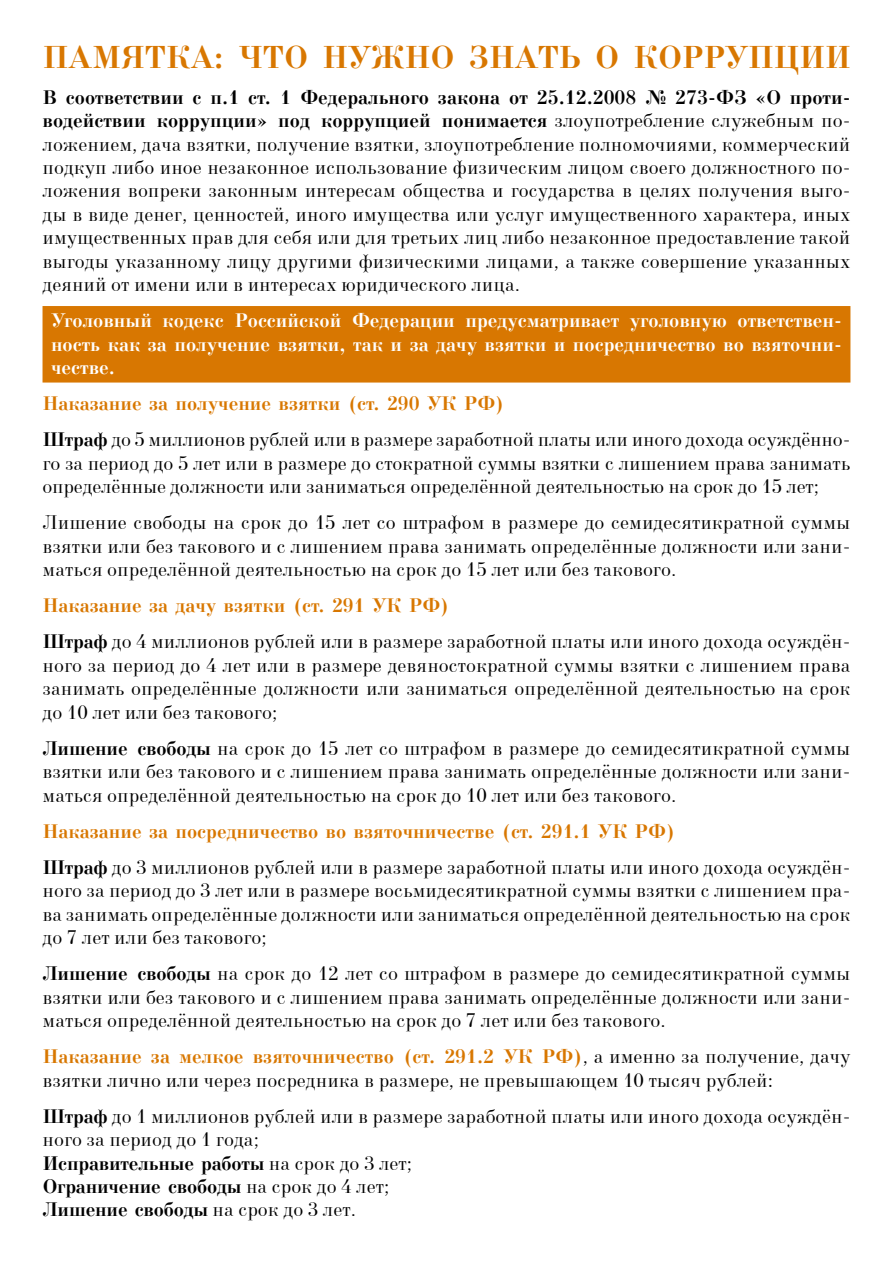
<style>
.page{position:relative;width:893px;height:1263px;background:#fff}
.page>*{position:absolute;margin:0;border:0;box-sizing:border-box;transform-origin:0 0}
.t1{font:700 31.5px "New Standard Old";color:#d87701}
.t2{font:19.5px/23.4px "New Standard Old";color:#000;text-align:justify}
.t3{font:700 19.5px/23.4px "New Standard Old";color:#fff;text-align:justify}
.s1{font-weight:700}
.s2{font-weight:700;color:#d87701}
</style>
<div class="page">
<div style="left:43px;top:306px;width:807px;height:77px;background:#d87701"></div>
<h1 class="t1" style="left:43px;top:39px;width:809px">ПАМЯТКА: ЧТО НУЖНО ЗНАТЬ О КОРРУПЦИИ</h1>
<p class="t2" style="left:43px;top:86px;width:809px"><span class="s1">В соответствии с п.1 ст. 1 Федерального закона от 25.12.2008 № 273-ФЗ «О проти&shy;водействии коррупции» под коррупцией понимается</span> злоупотребление служебным по&shy;ложением, дача взятки, получение взятки, злоупотребление полномочиями, коммерческий подкуп либо иное незаконное использование физическим лицом своего должностного по&shy;ложения вопреки законным интересам общества и государства в целях получения выго&shy;ды в виде денег, ценностей, иного имущества или услуг имущественного характера, иных имущественных прав для себя или для третьих лиц либо незаконное предоставление такой выгоды указанному лицу другими физическими лицами, а также совершение указанных деяний от имени или в интересах юридического лица.</p>
<p class="t3" style="left:51px;top:309px;width:792px">Уголовный кодекс Российской Федерации предусматривает уголовную ответствен&shy;ность как за получение взятки, так и за дачу взятки и посредничество во взяточни&shy;честве.</p>
<p class="t2" style="left:43px;top:386px;width:809px;line-height:36.2px"><span class="s2">Наказание за получение взятки (ст. 290 УК РФ)<br></span><span class="s1">Штраф</span> до 5 миллионов рублей или в размере заработной платы или иного дохода осуждённо-</p>
<p class="t2" style="left:43px;top:452px;width:809px">го за период до 5 лет или в размере до стократной суммы взятки с лишением права занимать определённые должности или заниматься определённой деятельностью на срок до 15 лет;</p>
<p class="t2" style="left:43px;top:511px;width:809px">Лишение свободы на срок до 15 лет со штрафом в размере до семидесятикратной суммы взятки или без такового и с лишением права занимать определённые должности или зани&shy;маться определённой деятельностью на срок до 15 лет или без такового.</p>
<p class="t2" style="left:43px;top:588px;width:809px;line-height:36.2px"><span class="s2">Наказание за дачу взятки (ст. 291 УК РФ)<br></span><span class="s1">Штраф</span> до 4 миллионов рублей или в размере заработной платы или иного дохода осуждён-</p>
<p class="t2" style="left:43px;top:654px;width:809px">ного за период до 4 лет или в размере девяностократной суммы взятки с лишением права занимать определённые должности или заниматься определённой деятельностью на срок до 10 лет или без такового;</p>
<p class="t2" style="left:43px;top:737px;width:809px"><span class="s1">Лишение свободы</span> на срок до 15 лет со штрафом в размере до семидесятикратной суммы взятки или без такового и с лишением права занимать определённые должности или зани&shy;маться определённой деятельностью на срок до 10 лет или без такового.</p>
<p class="t2" style="left:43px;top:813px;width:809px;line-height:36.2px"><span class="s2">Наказание за посредничество во взяточничестве (ст. 291.1 УК РФ)<br></span><span class="s1">Штраф</span> до 3 миллионов рублей или в размере заработной платы или иного дохода осуждён-</p>
<p class="t2" style="left:43px;top:879px;width:809px">ного за период до 3 лет или в размере восьмидесятикратной суммы взятки с лишением пра&shy;ва занимать определённые должности или заниматься определённой деятельностью на срок до 7 лет или без такового;</p>
<p class="t2" style="left:43px;top:962px;width:809px"><span class="s1">Лишение свободы</span> на срок до 12 лет со штрафом в размере до семидесятикратной суммы взятки или без такового и с лишением права занимать определённые должности или зани&shy;маться определённой деятельностью на срок до 7 лет или без такового.</p>
<p class="t2" style="left:43px;top:1045px;width:809px"><span class="s2">Наказание за мелкое взяточничество (ст. 291.2 УК РФ)</span>, а именно за получение, дачу взятки лично или через посредника в размере, не превышающем 10 тысяч рублей:</p>
<p class="t2" style="left:43px;top:1105px;width:809px;text-align:left"><span class="s1">Штраф</span> до 1 миллионов рублей или в размере заработной платы или иного дохода осуждён&shy;ного за период до 1 года;<br><span class="s1">Исправительные работы</span> на срок до 3 лет;<br><span class="s1">Ограничение свободы</span> на срок до 4 лет;<br><span class="s1">Лишение свободы</span> на срок до 3 лет.</p>
</div>
